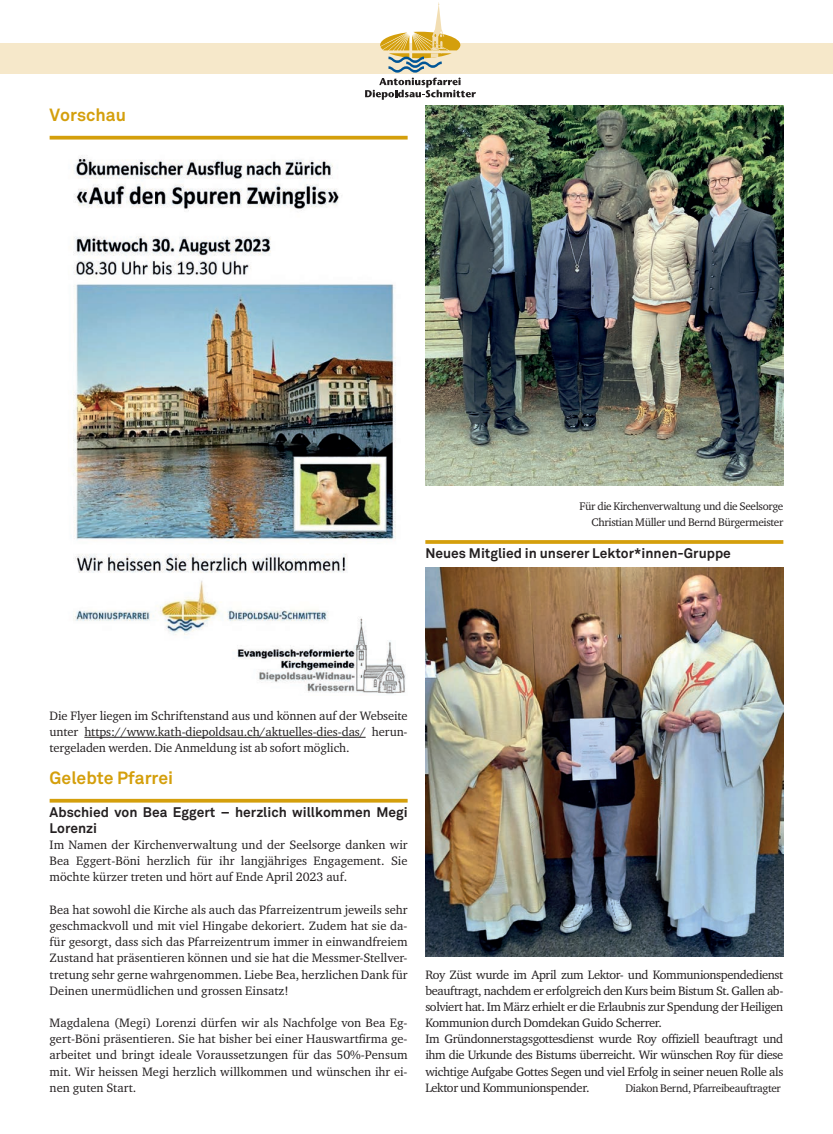
<style>
.page{position:relative;width:833px;height:1134px;background:#fff}
.page>*{position:absolute;margin:0;border:0;box-sizing:border-box;transform-origin:0 0}
.t1{font:700 17.5px "Akkurat";color:#d49f0c}
.t2{font:700 13.75px/16.1px "Akkurat";color:#231f20}
.t3{font:12.5px/16.1px "Charter ITC Std";letter-spacing:-.01em;color:#231f20;text-align:justify}
.t4{font:11.25px "Charter ITC Std";letter-spacing:-.03em;color:#231f20}
</style>
<div class="page">
<div style="left:0;top:43px;width:833px;height:30px;background:#f6e8ca"></div>
<svg style="left:365px;top:2px;width:111px;height:98px"></svg>
<svg style="left:50px;top:136px;width:357px;height:4px"></svg>
<hr style="left:84px;top:737px;width:282px;height:1px;background:#231f20">
<svg style="left:50px;top:799px;width:357px;height:4px"></svg>
<svg style="left:425px;top:540px;width:358px;height:4px"></svg>
<img style="left:425px;top:105px;width:358px;height:380px">
<img style="left:425px;top:567px;width:358px;height:390px">
<img style="left:72px;top:157px;width:334px;height:537px">
<p class="t1" style="left:50px;top:104px;width:78px">Vorschau</p>
<p class="t4" style="left:579px;top:499px;width:205px">Für die Kirchenverwaltung und die Seelsorge</p>
<p class="t4" style="left:591px;top:515px;width:193px">Christian Müller und Bernd Bürgermeister</p>
<p class="t2" style="left:425px;top:545px;width:307px">Neues Mitglied in unserer Lektor*innen-Gruppe</p>
<p class="t3" style="left:50px;top:707px;width:359px">Die Flyer liegen im Schriftenstand aus und können auf der Webseite unter https://www.kath-diepoldsau.ch/aktuelles-dies-das/ herun&shy;tergeladen werden. Die Anmeldung ist ab sofort möglich.</p>
<p class="t1" style="left:50px;top:767px;width:125px">Gelebte Pfarrei</p>
<p class="t2" style="left:50px;top:804px;width:359px">Abschied von Bea Eggert – herzlich willkommen Megi<br>Lorenzi</p>
<p class="t3" style="left:50px;top:836px;width:359px">Im Namen der Kirchenverwaltung und der Seelsorge danken wir Bea Eggert-Böni herzlich für ihr langjähriges Engagement. Sie möchte kürzer treten und hört auf Ende April 2023 auf.</p>
<p class="t3" style="left:50px;top:901px;width:359px">Bea hat sowohl die Kirche als auch das Pfarreizentrum jeweils sehr geschmackvoll und mit viel Hingabe dekoriert. Zudem hat sie da&shy;für gesorgt, dass sich das Pfarreizentrum immer in einwandfreiem Zustand hat präsentieren können und sie hat die Messmer-Stellver&shy;tretung sehr gerne wahrgenommen. Liebe Bea, herzlichen Dank für Deinen unermüdlichen und grossen Einsatz!</p>
<p class="t3" style="left:50px;top:1014px;width:359px">Magdalena (Megi) Lorenzi dürfen wir als Nachfolge von Bea Eg&shy;gert-Böni präsentieren. Sie hat bisher bei einer Hauswartfirma ge&shy;arbeitet und bringt ideale Voraussetzungen für das 50%-Pensum mit. Wir heissen Megi herzlich willkommen und wünschen ihr ei&shy;nen guten Start.</p>
<p class="t3" style="left:425px;top:966px;width:359px">Roy Züst wurde im April zum Lektor- und Kommunionspendedienst beauftragt, nachdem er erfolgreich den Kurs beim Bistum St. Gallen ab&shy;solviert hat. Im März erhielt er die Erlaubnis zur Spendung der Heiligen Kommunion durch Domdekan Guido Scherrer.</p>
<p class="t3" style="left:425px;top:1031px;width:359px">Im Gründonnerstagsgottesdienst wurde Roy offiziell beauftragt und ihm die Urkunde des Bistums überreicht. Wir wünschen Roy für diese wichtige Aufgabe Gottes Segen und viel Erfolg in seiner neuen Rolle als Lektor und Kommunionspender.</p>
<p class="t4" style="left:625px;top:1081px;width:157px">Diakon Bernd, Pfarreibeauftragter</p>
</div>
